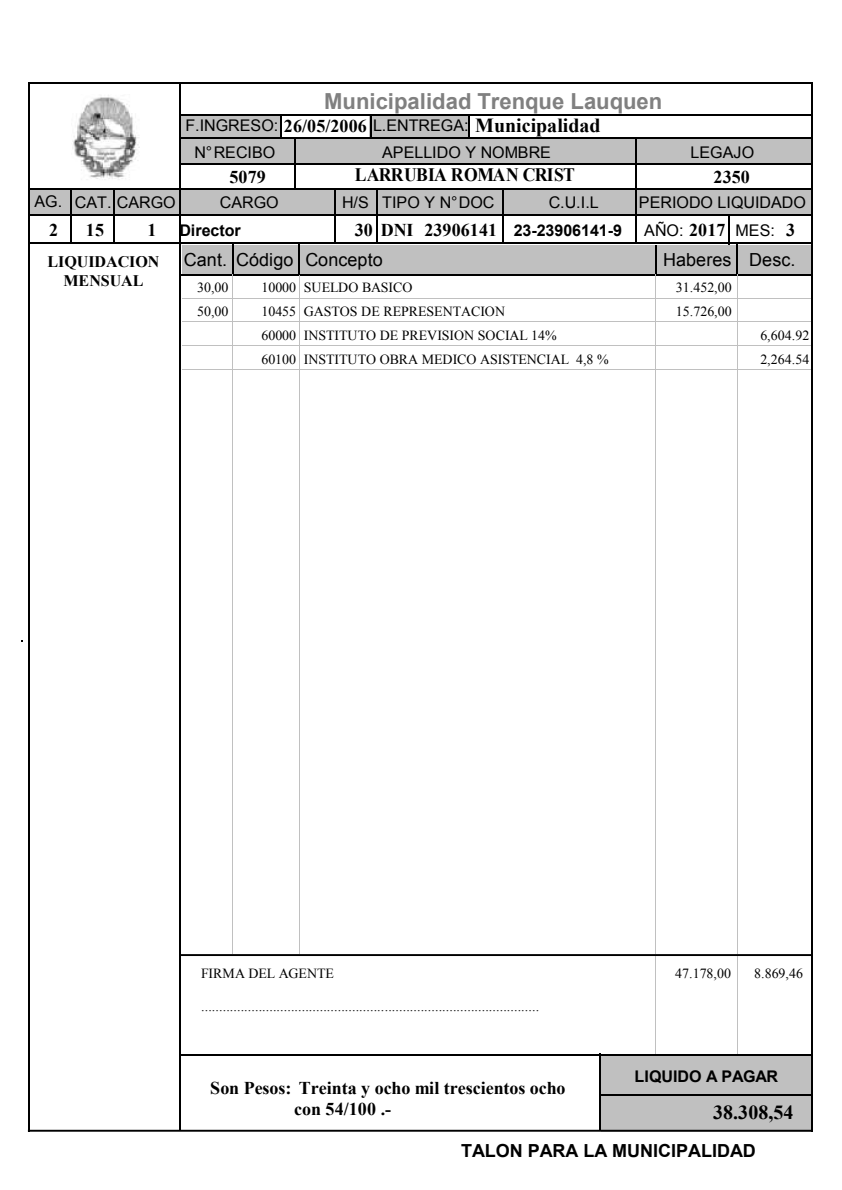
<style>
.page{position:relative;width:842px;height:1190px;background:#fff}
.page>*{position:absolute;margin:0;border:0;box-sizing:border-box;transform-origin:0 0}
.t1{font:700 22px "Arial";color:#808080}
.t2{font:700 20px "Times New Roman";color:#000}
.t3{font:700 19px "Times New Roman";letter-spacing:-.04em;color:#000;scale:.93 1}
.t4{font:700 18px/20.8px "Times New Roman";color:#000}
.t5{font:18px "Arial";letter-spacing:.005em;color:#000}
.t6{font:700 18px "Arial";color:#000}
.t7{font:16px/28px "Arial";color:#000}
.t8{font:700 16px "Arial";letter-spacing:-.005em;color:#000}
.t9{font:700 16px/19px "Times New Roman";letter-spacing:-.005em;color:#000;text-align:center}
.t10{font:14px "Times New Roman";color:#000}
.s1{font-family:"Times New Roman";font-weight:700;font-size:18px}
</style>
<div class="page">
<div style="left:370px;top:116px;width:98px;height:21px;background:#c0c0c0"></div>
<div style="left:181px;top:115px;width:100px;height:22px;background:#c0c0c0"></div>
<div style="left:601px;top:1054px;width:211px;height:78px;background:#c0c0c0"></div>
<div style="left:179px;top:140px;width:633px;height:23px;background:#c0c0c0"></div>
<div style="left:28px;top:188px;width:783px;height:26px;background:#c0c0c0"></div>
<hr style="left:28px;top:82px;width:785px;height:2px;background:#000">
<hr style="left:811px;top:82px;width:2px;height:1050px;background:#000">
<hr style="left:28px;top:1130px;width:785px;height:2px;background:#000">
<hr style="left:28px;top:82px;width:2px;height:1050px;background:#000">
<hr style="left:28px;top:188px;width:783px;height:2px;background:#000">
<hr style="left:179px;top:137px;width:633px;height:2px;background:#000">
<hr style="left:294px;top:137px;width:2px;height:51px;background:#000">
<hr style="left:28px;top:214px;width:783px;height:2px;background:#000">
<hr style="left:28px;top:243px;width:785px;height:1px;background:#000">
<hr style="left:376px;top:188px;width:2px;height:55px;background:#000">
<hr style="left:70px;top:188px;width:2px;height:55px;background:#000">
<hr style="left:113px;top:189px;width:2px;height:54px;background:#000">
<hr style="left:179px;top:954px;width:633px;height:2px;background:#000">
<hr style="left:179px;top:1054px;width:633px;height:2px;background:#000">
<hr style="left:601px;top:1094px;width:211px;height:2px;background:#000">
<hr style="left:334px;top:188px;width:2px;height:55px;background:#000">
<hr style="left:179px;top:82px;width:2px;height:1048px;background:#000">
<hr style="left:728px;top:216px;width:2px;height:28px;background:#000">
<hr style="left:502px;top:188px;width:2px;height:55px;background:#000">
<hr style="left:655px;top:957px;width:1px;height:97px;background:#c0c0c0">
<hr style="left:737px;top:957px;width:1px;height:97px;background:#c0c0c0">
<hr style="left:599px;top:1054px;width:2px;height:76px;background:#000">
<hr style="left:635px;top:139px;width:2px;height:104px;background:#000">
<hr style="left:180px;top:114px;width:632px;height:2px;background:#000">
<hr style="left:180px;top:163px;width:632px;height:2px;background:#000">
<hr style="left:370px;top:116px;width:2px;height:21px;background:#000">
<hr style="left:280px;top:115px;width:2px;height:22px;background:#000">
<hr style="left:468px;top:116px;width:2px;height:21px;background:#000">
<div style="left:182px;top:245px;width:629px;height:29px;background:#c0c0c0"></div>
<hr style="left:655px;top:245px;width:2px;height:30px;background:#000">
<hr style="left:736px;top:244px;width:2px;height:30px;background:#000">
<hr style="left:179px;top:274px;width:633px;height:2px;background:#000">
<hr style="left:232px;top:274px;width:1px;height:680px;background:#c0c0c0">
<hr style="left:299px;top:274px;width:1px;height:680px;background:#c0c0c0">
<hr style="left:298px;top:244px;width:2px;height:31px;background:#000">
<hr style="left:232px;top:244px;width:2px;height:30px;background:#000">
<hr style="left:655px;top:274px;width:1px;height:680px;background:#c0c0c0">
<hr style="left:737px;top:274px;width:1px;height:680px;background:#c0c0c0">
<hr style="left:182px;top:369px;width:629px;height:1px;background:#c0c0c0">
<hr style="left:182px;top:345px;width:629px;height:1px;background:#c0c0c0">
<hr style="left:182px;top:321px;width:629px;height:1px;background:#c0c0c0">
<hr style="left:182px;top:298px;width:629px;height:1px;background:#c0c0c0">
<img style="left:72px;top:95px;width:68px;height:85px">
<h1 class="t1" style="left:324px;top:86px;width:340px">Municipalidad Trenque Lauquen</h1>
<p class="t7" style="left:185px;top:112px;width:285px">F.INGRESO: <span class="s1">26/05/2006</span> L.ENTREGA:</p>
<h2 class="t2" style="left:475px;top:112px;width:127px">Municipalidad</h2>
<p class="t7" style="left:194px;top:138px;width:82px">N°RECIBO</p>
<p class="t7" style="left:382px;top:138px;width:170px">APELLIDO Y NOMBRE</p>
<p class="t7" style="left:691px;top:138px;width:65px">LEGAJO</p>
<h3 class="t3" style="left:355px;top:161px;width:238px">LARRUBIA ROMAN CRIST</h3>
<p class="t4" style="left:230px;top:166px;width:38px">5079</p>
<p class="t4" style="left:714px;top:166px;width:38px">2350</p>
<p class="t7" style="left:34px;top:188px;width:143px">AG. CAT. CARGO</p>
<p class="t7" style="left:342px;top:188px;width:28px">H/S</p>
<p class="t7" style="left:549px;top:188px;width:52px">C.U.I.L</p>
<p class="t4" style="left:49px;top:219px;width:11px">2</p>
<p class="t4" style="left:86px;top:219px;width:20px">15</p>
<p class="t4" style="left:147px;top:219px;width:11px">1</p>
<p class="t4" style="left:355px;top:219px;width:144px">30 DNI 23906141</p>
<p class="t7" style="left:382px;top:188px;width:114px">TIPO Y N°DOC</p>
<p class="t7" style="left:220px;top:188px;width:60px">CARGO</p>
<p class="t8" style="left:179px;top:220px;width:63px">Director</p>
<p class="t8" style="left:514px;top:220px;width:110px">23-23906141-9</p>
<p class="t7" style="left:644px;top:188px;width:163px;text-indent:-5px">PERIODO LIQUIDADO<br>AÑO:</p>
<p class="t4" style="left:689px;top:219px;width:38px">2017</p>
<p class="t7" style="left:736px;top:216px;width:61px">MES: <span class="s1">3</span></p>
<p class="t9" style="left:47px;top:252px;width:114px">LIQUIDACION<br>MENSUAL</p>
<p class="t5" style="left:184px;top:247px;width:200px">Cant. Código Concepto</p>
<p class="t5" style="left:663px;top:248px;width:134px">Haberes Desc.</p>
<p class="t10" style="left:197px;top:278px;width:33px">30,00</p>
<p class="t10" style="left:261px;top:278px;width:153px">10000 SUELDO BASICO</p>
<p class="t10" style="left:676px;top:278px;width:57px">31.452,00</p>
<p class="t10" style="left:197px;top:302px;width:33px">50,00</p>
<p class="t10" style="left:261px;top:302px;width:245px">10455 GASTOS DE REPRESENTACION</p>
<p class="t10" style="left:676px;top:302px;width:57px">15.726,00</p>
<p class="t10" style="left:261px;top:326px;width:297px">60000 INSTITUTO DE PREVISION SOCIAL 14%</p>
<p class="t10" style="left:760px;top:326px;width:50px">6,604.92</p>
<p class="t10" style="left:261px;top:350px;width:349px">60100 INSTITUTO OBRA MEDICO ASISTENCIAL 4,8 %</p>
<p class="t10" style="left:760px;top:350px;width:50px">2,264.54</p>
<p class="t10" style="left:201px;top:964px;width:134px">FIRMA DEL AGENTE</p>
<p class="t10" style="left:201px;top:997px;width:339px">..............................................................................................</p>
<p class="t4" style="left:294px;top:1077px;width:273px;text-indent:-84px">Son Pesos: Treinta y ocho mil trescientos ocho con 54/100 .-</p>
<p class="t10" style="left:675px;top:964px;width:57px">47.178,00</p>
<p class="t10" style="left:754px;top:964px;width:50px">8.869,46</p>
<p class="t8" style="left:635px;top:1066px;width:145px">LIQUIDO A PAGAR</p>
<h2 class="t2" style="left:713px;top:1099px;width:82px">38.308,54</h2>
<p class="t6" style="left:461px;top:1139px;width:296px">TALON PARA LA MUNICIPALIDAD</p>
</div>
